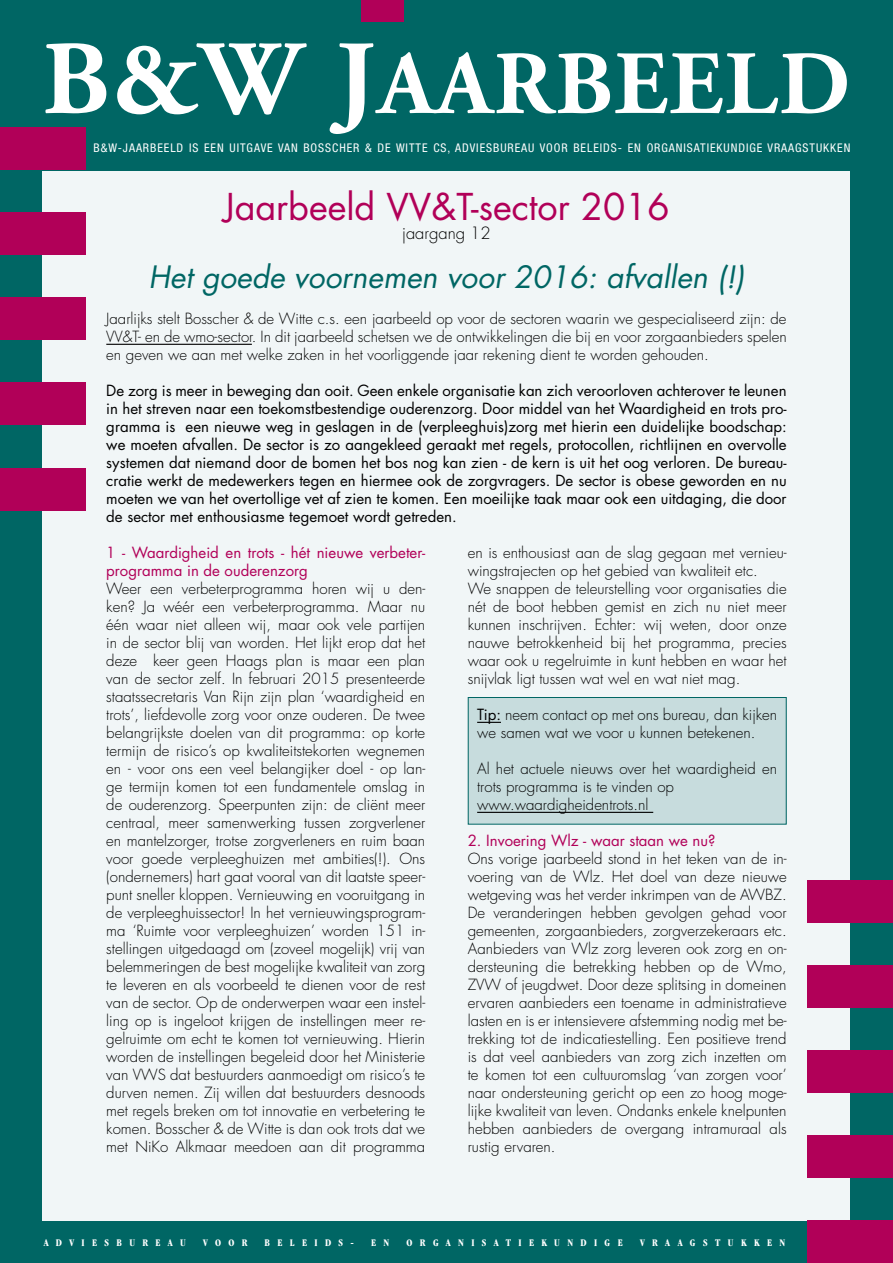
<style>
.page{position:relative;width:893px;height:1263px;background:#006664}
.page>*{position:absolute;margin:0;border:0;box-sizing:border-box;transform-origin:0 0}
.t1{font:700 90px "Adobe Garamond";letter-spacing:.02em;color:#fff}
.t2{font:36px "Futura";color:#b10058}
.t3{font:italic 30px "Futura";color:#006664}
.t4{font:300 16.5px "Futura";color:#000}
.t5{font:300 15px/18px "Futura";color:#000;text-align:justify}
.t6{font:15px/18px "Futura";color:#000;text-align:justify}
.t7{font:15px/18px "Futura";color:#b10058}
.t8{font:condensed 12px "Helvetica Neue";letter-spacing:.08em;color:#fff}
.t9{font:700 condensed 10.5px "Garamond IT Cby BT";letter-spacing:.7em;color:#fff}
.s1{font-size:105px}
.s2{font-weight:400}
</style>
<div class="page">
<div style="left:43px;top:43px;width:807px;height:1177px;background:#f1f6f7"></div>
<div style="left:0;top:0;width:893px;height:170px;background:#006664"></div>
<div style="left:0;top:128px;width:85px;height:42px;background:#b10058"></div>
<div style="left:0;top:213px;width:85px;height:42px;background:#b10058"></div>
<div style="left:0;top:298px;width:85px;height:42px;background:#b10058"></div>
<div style="left:0;top:383px;width:85px;height:42px;background:#b10058"></div>
<div style="left:0;top:468px;width:85px;height:42px;background:#b10058"></div>
<div style="left:808px;top:880px;width:85px;height:43px;background:#b10058"></div>
<div style="left:808px;top:965px;width:85px;height:43px;background:#b10058"></div>
<div style="left:808px;top:1050px;width:85px;height:43px;background:#b10058"></div>
<div style="left:808px;top:1135px;width:85px;height:43px;background:#b10058"></div>
<div style="left:808px;top:1220px;width:85px;height:43px;background:#b10058"></div>
<div style="left:361px;top:0;width:43px;height:21px;background:#b10058"></div>
<hr style="left:106px;top:344px;width:146px;height:1px;background:#000">
<div style="left:468px;top:697px;width:318px;height:127px;background:#c7dcdd"></div>
<svg style="left:477px;top:722px;width:24px;height:1px"></svg>
<hr style="left:477px;top:812px;width:176px;height:1px;background:#000">
<div style="left:468px;top:697px;width:319px;height:128px;border:1px solid #006664"></div>
<h1 class="t1" style="left:43px;top:35px;width:809px"><span class="s1">B&amp;W J</span>AARBEELD</h1>
<p class="t8" style="left:94px;top:141px;width:758px">B&amp;W-JAARBEELD IS EEN UITGAVE VAN BOSSCHER &amp; DE WITTE CS, ADVIESBUREAU VOOR BELEIDS- EN ORGANISATIEKUNDIGE VRAAGSTUKKEN</p>
<h2 class="t2" style="left:223px;top:182px;width:448px">Jaarbeeld VV&amp;T-sector 2016</h2>
<p class="t4" style="left:402px;top:223px;width:90px">jaargang 12</p>
<h3 class="t3" style="left:149px;top:256px;width:597px">Het goede voornemen voor 2016: afvallen (!)</h3>
<p class="t5" style="left:106px;top:310px;width:682px">Jaarlijks stelt Bosscher &amp; de Witte c.s. een jaarbeeld op voor de sectoren waarin we gespecialiseerd zijn: de VV&amp;T- en de wmo-sector. In dit jaarbeeld schetsen we de ontwikkelingen die bij en voor zorgaanbieders spelen en geven we aan met welke zaken in het voorliggende jaar rekening dient te worden gehouden.</p>
<p class="t6" style="left:106px;top:381px;width:682px">De zorg is meer in beweging dan ooit. Geen enkele organisatie kan zich veroorloven achterover te leunen in het streven naar een toekomstbestendige ouderenzorg. Door middel van het Waardigheid en trots pro&shy;gramma is een nieuwe weg in geslagen in de (verpleeghuis)zorg met hierin een duidelijke boodschap: we moeten afvallen. De sector is zo aangekleed geraakt met regels, protocollen, richtlijnen en overvolle systemen dat niemand door de bomen het bos nog kan zien - de kern is uit het oog verloren. De bureau&shy;cratie werkt de medewerkers tegen en hiermee ook de zorgvragers. De sector is obese geworden en nu moeten we van het overtollige vet af zien te komen. Een moeilijke taak maar ook een uitdaging, die door de sector met enthousiasme tegemoet wordt getreden.</p>
<p class="t5" style="left:468px;top:544px;width:320px;text-align:left">en is enthousiast aan de slag gegaan met vernieu&shy;wingstrajecten op het gebied van kwaliteit etc.<br>We snappen de teleurstelling voor organisaties die nét de boot hebben gemist en zich nu niet meer kunnen inschrijven. Echter: wij weten, door onze nauwe betrokkenheid bij het programma, precies waar ook u regelruimte in kunt hebben en waar het snijvlak ligt tussen wat wel en wat niet mag.</p>
<p class="t7" style="left:106px;top:543px;width:320px">1 - Waardigheid en trots - hét nieuwe verbeter&shy;programma in de ouderenzorg</p>
<p class="t5" style="left:106px;top:580px;width:320px">Weer een verbeterprogramma horen wij u den&shy;ken? Ja wéér een verbeterprogramma. Maar nu één waar niet alleen wij, maar ook vele partijen in de sector blij van worden. Het lijkt erop dat het deze keer geen Haags plan is maar een plan van de sector zelf. In februari 2015 presenteerde staatssecretaris Van Rijn zijn plan ‘waardigheid en trots’, liefdevolle zorg voor onze ouderen. De twee belangrijkste doelen van dit programma: op korte termijn de risico’s op kwaliteitstekorten wegnemen en - voor ons een veel belangijker doel - op lan&shy;ge termijn komen tot een fundamentele omslag in de ouderenzorg. Speerpunten zijn: de cliënt meer centraal, meer samenwerking tussen zorgverlener en mantelzorger, trotse zorgverleners en ruim baan voor goede verpleeghuizen met ambities(!). Ons (ondernemers) hart gaat vooral van dit laatste speer&shy;punt sneller kloppen. Vernieuwing en vooruitgang in de verpleeghuissector! In het vernieuwingsprogram&shy;ma ‘Ruimte voor verpleeghuizen’ worden 151 in&shy;stellingen uitgedaagd om (zoveel mogelijk) vrij van belemmeringen de best mogelijke kwaliteit van zorg te leveren en als voorbeeld te dienen voor de rest van de sector. Op de onderwerpen waar een instel&shy;ling op is ingeloot krijgen de instellingen meer re&shy;gelruimte om echt te komen tot vernieuwing. Hierin worden de instellingen begeleid door het Ministerie van VWS dat bestuurders aanmoedigt om risico’s te durven nemen. Zij willen dat bestuurders desnoods met regels breken om tot innovatie en verbetering te komen. Bosscher &amp; de Witte is dan ook trots dat we met NiKo Alkmaar meedoen aan dit programma</p>
<p class="t5" style="left:477px;top:706px;width:302px"><span class="s2">Tip:</span> neem contact op met ons bureau, dan kijken we samen wat we voor u kunnen betekenen.</p>
<p class="t5" style="left:477px;top:760px;width:302px;text-align:left">Al het actuele nieuws over het waardigheid en trots programma is te vinden op www.waardigheidentrots.nl</p>
<p class="t7" style="left:468px;top:831px;width:249px">2. Invoering Wlz - waar staan we nu?</p>
<p class="t5" style="left:468px;top:850px;width:320px">Ons vorige jaarbeeld stond in het teken van de in&shy;voering van de Wlz. Het doel van deze nieuwe wetgeving was het verder inkrimpen van de AWBZ.<br>De veranderingen hebben gevolgen gehad voor gemeenten, zorgaanbieders, zorgverzekeraars etc.<br>Aanbieders van Wlz zorg leveren ook zorg en on&shy;dersteuning die betrekking hebben op de Wmo, ZVW of jeugdwet. Door deze splitsing in domeinen ervaren aanbieders een toename in administratieve lasten en is er intensievere afstemming nodig met be&shy;trekking tot de indicatiestelling. Een positieve trend is dat veel aanbieders van zorg zich inzetten om te komen tot een cultuuromslag ‘van zorgen voor’ naar ondersteuning gericht op een zo hoog moge&shy;lijke kwaliteit van leven. Ondanks enkele knelpunten hebben aanbieders de overgang intramuraal als rustig ervaren.</p>
<p class="t9" style="left:44px;top:1236px;width:144px">ADVIESBUREAU</p>
<p class="t9" style="left:203px;top:1236px;width:46px">VOOR</p>
<p class="t9" style="left:265px;top:1236px;width:91px">BELEIDS-</p>
<p class="t9" style="left:371px;top:1236px;width:20px">E N</p>
<p class="t9" style="left:407px;top:1236px;width:218px">ORGANISATIEKUNDIGE</p>
<p class="t9" style="left:640px;top:1236px;width:147px">VRAAGSTUKKEN</p>
</div>
